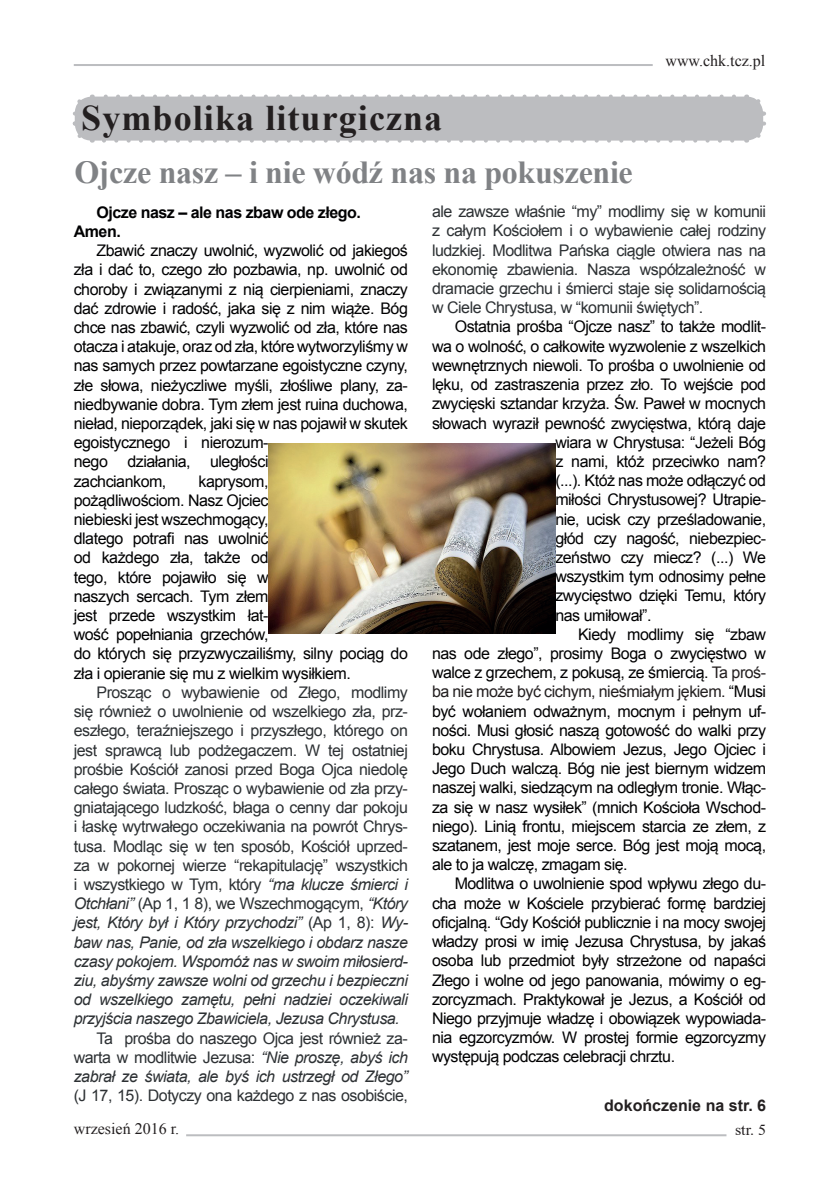
<style>
.page{position:relative;width:840px;height:1191px;background:#fff}
.page>*{position:absolute;margin:0;border:0;box-sizing:border-box;transform-origin:0 0}
.t1{font:700 36px "Times New Roman";letter-spacing:.03em;color:#231f20}
.t2{font:700 32px "Times New Roman";letter-spacing:-.01em;color:#808285}
.t3{font:16px/19.2px "Arial";letter-spacing:-.03em;color:#000002}
.t4{font:16px/19.2px "Arial";letter-spacing:-.03em;color:#2d3134;text-align:justify}
.t5{font:italic 16px/19.2px "Arial";letter-spacing:-.03em;color:#2d3134;text-align:justify}
.t6{font:16px "Arial";letter-spacing:-.03em;color:#231f20}
.t7{font:700 16px/19.2px "Arial";letter-spacing:-.03em;color:#000002}
.t8{font:16px "Times New Roman";color:#231f20}
.t9{font:700 16px "Arial";color:#231f20}
.t10{font:16px "Times New Roman PL";color:#231f20}
.s1{font-style:italic}
.s2{font-style:normal}
.s3{color:#231f20}
.s4{color:#000002}
</style>
<div class="page">
<hr style="left:74px;top:64px;width:578px;height:2px;background:#bcbdc0">
<hr style="left:186px;top:1134px;width:540px;height:2px;background:#bcbdc0">
<svg style="left:745px;top:94px;width:21px;height:49px"></svg>
<svg style="left:72px;top:95px;width:667px;height:48px;background:#c0c1c4"></svg>
<img style="left:268px;top:443px;width:287px;height:190px">
<h1 class="t1" style="left:81px;top:93px;width:362px">Symbolika liturgiczna</h1>
<h2 class="t2" style="left:74px;top:150px;width:559px">Ojcze nasz – i nie wódź nas na pokuszenie</h2>
<p class="t8" style="left:665px;top:50px;width:101px">www.chk.tcz.pl</p>
<p class="t7" style="left:74px;top:203px;width:288px;text-indent:23px">Ojcze nasz – ale nas zbaw ode złego.<br>Amen.</p>
<p class="t3" style="left:74px;top:241px;width:335px;text-indent:23px">Zbawić znaczy uwolnić, wyzwolić od jakiegoś zła i dać to, czego zło pozbawia, np. uwolnić od choroby i związanymi z nią cierpieniami, znaczy dać zdrowie i radość, jaka się z nim wiąże. Bóg chce nas zbawić, czyli wyzwolić od zła, które nas otacza i atakuje, oraz od zła, które wytworzyliśmy w nas samych przez powtarzane egoistyczne czyny, złe słowa, nieżyczliwe myśli, złośliwe plany, za&shy;niedbywanie dobra. Tym złem jest ruina duchowa, nieład, nieporządek, jaki się w nas pojawił w skutek egoistycznego i nierozum-<br>nego działania, uległości<br>zachciankom,</p>
<p class="t3" style="left:74px;top:471px;width:335px;text-indent:125px">kaprysom,<br>pożądliwościom. Nasz Ojciec<br>niebieski jest wszechmogący,<br>dlatego potrafi nas uwolnić<br>od każdego zła, także od<br>tego, które pojawiło się w<br>naszych sercach. Tym złem<br>jest przede wszystkim łat-<br>wość popełniania grzechów,<br>do których się przyzwyczailiśmy, silny pociąg do zła i opieranie się mu z wielkim wysiłkiem.</p>
<p class="t4" style="left:74px;top:683px;width:335px;text-indent:23px">Prosząc o wybawienie od Złego, modlimy się również o uwolnienie od wszelkiego zła, prz&shy;eszłego, teraźniejszego i przyszłego, którego on jest sprawcą lub podżegaczem. W tej ostatniej prośbie Kościół zanosi przed Boga Ojca niedolę całego świata. Prosząc o wybawienie od zła przy&shy;gniatającego ludzkość, błaga o cenny dar pokoju i łaskę wytrwałego oczekiwania na powrót Chrys&shy;tusa. Modląc się w ten sposób, Kościół uprzed&shy;za w pokornej wierze “rekapitulację” wszystkich i wszystkiego w Tym, który <span class="s1">“ma klucze śmierci i Otchłani”</span> (Ap 1, 1 8), we Wszechmogącym, <span class="s1">“Który jest, Który był i Który przychodzi”</span> (Ap 1, 8): <span class="s1">Wy&shy;baw nas, Panie, od zła wszelkiego i obdarz nasze czasy pokojem. Wspomóż nas w swoim miłosierd&shy;ziu, abyśmy zawsze wolni od grzechu i bezpieczni od wszelkiego zamętu, pełni nadziei oczekiwali przyjścia naszego Zbawiciela, Jezusa Chrystusa.</span></p>
<p class="t5" style="left:74px;top:1028px;width:335px;text-indent:23px"><span class="s2">Ta prośba do naszego Ojca jest również za&shy;warta w modlitwie Jezusa:</span> “Nie proszę, abyś ich zabrał ze świata, ale byś ich ustrzegł od Złego”</p>
<p class="t4" style="left:74px;top:1086px;width:335px">(J 17, 15). Dotyczy ona każdego z nas osobiście,</p>
<p class="t4" style="left:432px;top:202px;width:335px">ale zawsze właśnie “my” modlimy się w komunii z całym Kościołem i o wybawienie całej rodziny ludzkiej. Modlitwa Pańska ciągle otwiera nas na ekonomię zbawienia. Nasza współzależność w dramacie grzechu i śmierci staje się solidarnością w Ciele Chrystusa, w “komunii świętych”.</p>
<p class="t3" style="left:454px;top:317px;width:313px">Ostatnia prośba “Ojcze nasz” to także modlit-</p>
<p class="t3" style="left:432px;top:337px;width:335px">wa o wolność, o całkowite wyzwolenie z wszelkich</p>
<p class="t3" style="left:432px;top:356px;width:335px">wewnętrznych niewoli. To prośba o uwolnienie od</p>
<p class="t3" style="left:432px;top:375px;width:335px">lęku, od zastraszenia przez zło. To wejście pod</p>
<p class="t3" style="left:432px;top:394px;width:335px">zwycięski sztandar krzyża. Św. Paweł w mocnych</p>
<p class="t3" style="left:432px;top:413px;width:335px">słowach wyraził pewność zwycięstwa, którą daje</p>
<p class="t3" style="left:555px;top:433px;width:212px">wiara w Chrystusa: “Jeżeli Bóg</p>
<p class="t3" style="left:555px;top:452px;width:212px">z nami, któż przeciwko nam?</p>
<p class="t3" style="left:555px;top:471px;width:212px">(...). Któż nas może odłączyć od</p>
<p class="t3" style="left:555px;top:490px;width:212px">miłości Chrystusowej? Utrapie-</p>
<p class="t3" style="left:555px;top:509px;width:212px">nie, ucisk czy prześladowanie,</p>
<p class="t3" style="left:555px;top:529px;width:212px">głód czy nagość, niebezpiec-</p>
<p class="t3" style="left:555px;top:548px;width:212px">zeństwo czy miecz? (...) We</p>
<p class="t3" style="left:555px;top:567px;width:212px">wszystkim tym odnosimy pełne</p>
<p class="t3" style="left:555px;top:586px;width:212px">zwycięstwo dzięki Temu, który</p>
<p class="t3" style="left:555px;top:605px;width:97px">nas umiłował”.</p>
<p class="t3" style="left:577px;top:625px;width:189px">Kiedy modlimy się “zbaw</p>
<p class="t3" style="left:432px;top:644px;width:335px">nas ode złego”, prosimy Boga o zwycięstwo w</p>
<p class="t3" style="left:432px;top:663px;width:335px">walce z grzechem, z pokusą, ze śmiercią. <span class="s3">Ta proś-</span></p>
<p class="t6" style="left:432px;top:681px;width:335px">ba nie może być cichym, nieśmiałym jękiem. <span class="s4">“Musi</span></p>
<p class="t3" style="left:432px;top:701px;width:335px">być wołaniem odważnym, mocnym i pełnym uf-</p>
<p class="t3" style="left:432px;top:721px;width:335px">ności. Musi głosić naszą gotowość do walki przy</p>
<p class="t3" style="left:432px;top:740px;width:335px">boku Chrystusa. Albowiem Jezus, Jego Ojciec i</p>
<p class="t3" style="left:432px;top:759px;width:335px">Jego Duch walczą. Bóg nie jest biernym widzem</p>
<p class="t3" style="left:432px;top:778px;width:335px">naszej walki, siedzącym na odległym tronie. Włąc-</p>
<p class="t3" style="left:432px;top:797px;width:335px">za się w nasz wysiłek” (mnich Kościoła Wschod-</p>
<p class="t3" style="left:432px;top:817px;width:335px">niego). Linią frontu, miejscem starcia ze złem, z</p>
<p class="t3" style="left:432px;top:836px;width:335px">szatanem, jest moje serce. Bóg jest moją mocą,</p>
<p class="t3" style="left:432px;top:855px;width:197px">ale to ja walczę, zmagam się.</p>
<p class="t3" style="left:454px;top:874px;width:313px">Modlitwa o uwolnienie spod wpływu złego du-</p>
<p class="t3" style="left:432px;top:893px;width:335px">cha może w Kościele przybierać formę bardziej</p>
<p class="t3" style="left:432px;top:913px;width:335px">oficjalną. “Gdy Kościół publicznie i na mocy swojej</p>
<p class="t3" style="left:432px;top:932px;width:335px">władzy prosi w imię Jezusa Chrystusa, by jakaś</p>
<p class="t3" style="left:432px;top:951px;width:335px">osoba lub przedmiot były strzeżone od napaści</p>
<p class="t3" style="left:432px;top:970px;width:335px">Złego i wolne od jego panowania, mówimy o eg-</p>
<p class="t3" style="left:432px;top:989px;width:335px">zorcyzmach. Praktykował je Jezus, a Kościół od</p>
<p class="t3" style="left:432px;top:1009px;width:335px">Niego przyjmuje władzę i obowiązek wypowiada-</p>
<p class="t3" style="left:432px;top:1028px;width:335px">nia egzorcyzmów. W prostej formie egzorcyzmy</p>
<p class="t3" style="left:432px;top:1047px;width:244px">występują podczas celebracji chrztu.</p>
<p class="t9" style="left:604px;top:1094px;width:163px">dokończenie na str. 6</p>
<p class="t8" style="left:74px;top:1118px;width:107px">wrzesień 2016 r.</p>
<p class="t10" style="left:734px;top:1120px;width:33px">str. 5</p>
</div>
